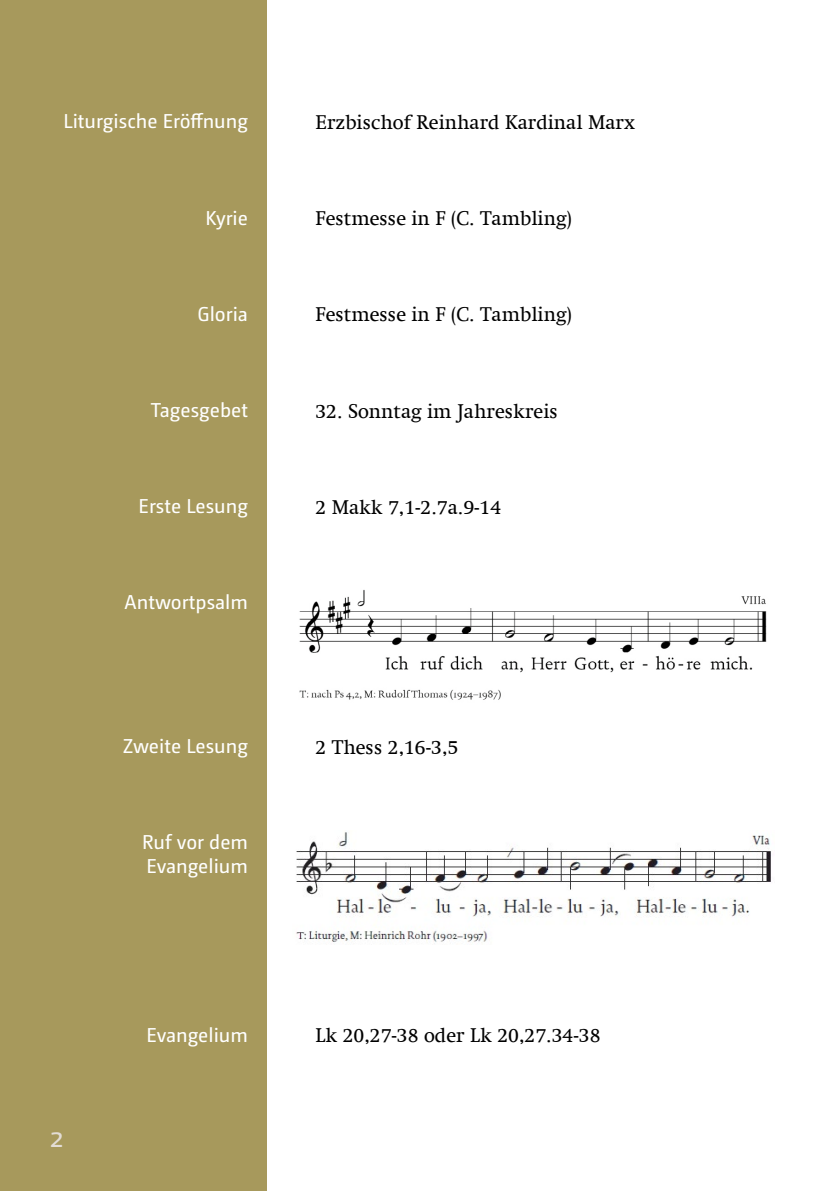
<style>
.page{position:relative;width:840px;height:1191px;background:#fff}
.page>*{position:absolute;margin:0;border:0;box-sizing:border-box;transform-origin:0 0}
.t1{font:27.2px "Camingo Dos Pro";color:#e3ddd5}
.t2{font:20px "Swift Com";color:#000}
.t3{font:20px/24px "Camingo Dos Pro";color:#fff}
</style>
<div class="page">
<div style="left:0;top:0;width:266px;height:1191px;background:#a7995c"></div>
<img style="left:299px;top:590px;width:468px;height:110px">
<img style="left:296px;top:832px;width:475px;height:110px">
<p class="t3" style="left:63px;top:109px;width:186px">Liturgische Eröffnung</p>
<p class="t2" style="left:315px;top:111px;width:321px">Erzbischof Reinhard Kardinal Marx</p>
<p class="t3" style="left:205px;top:205px;width:44px">Kyrie</p>
<p class="t2" style="left:315px;top:207px;width:258px">Festmesse in F (C. Tambling)</p>
<p class="t3" style="left:197px;top:302px;width:52px">Gloria</p>
<p class="t2" style="left:315px;top:303px;width:258px">Festmesse in F (C. Tambling)</p>
<p class="t3" style="left:151px;top:398px;width:99px">Tagesgebet</p>
<p class="t2" style="left:315px;top:399px;width:244px">32. Sonntag im Jahreskreis</p>
<p class="t3" style="left:139px;top:494px;width:111px">Erste Lesung</p>
<p class="t2" style="left:315px;top:495px;width:187px">2 Makk 7,1-2.7a.9-14</p>
<p class="t3" style="left:125px;top:590px;width:125px">Antwortpsalm</p>
<p class="t3" style="left:123px;top:734px;width:126px">Zweite Lesung</p>
<p class="t2" style="left:315px;top:735px;width:144px">2 Thess 2,16-3,5</p>
<p class="t3" style="left:142px;top:830px;width:107px">Ruf vor dem<br>Evangelium</p>
<p class="t3" style="left:146px;top:1022px;width:103px">Evangelium</p>
<p class="t2" style="left:315px;top:1024px;width:286px">Lk 20,27-38 oder Lk 20,27.34-38</p>
<h1 class="t1" style="left:49px;top:1122px;width:16px">2</h1>
</div>
